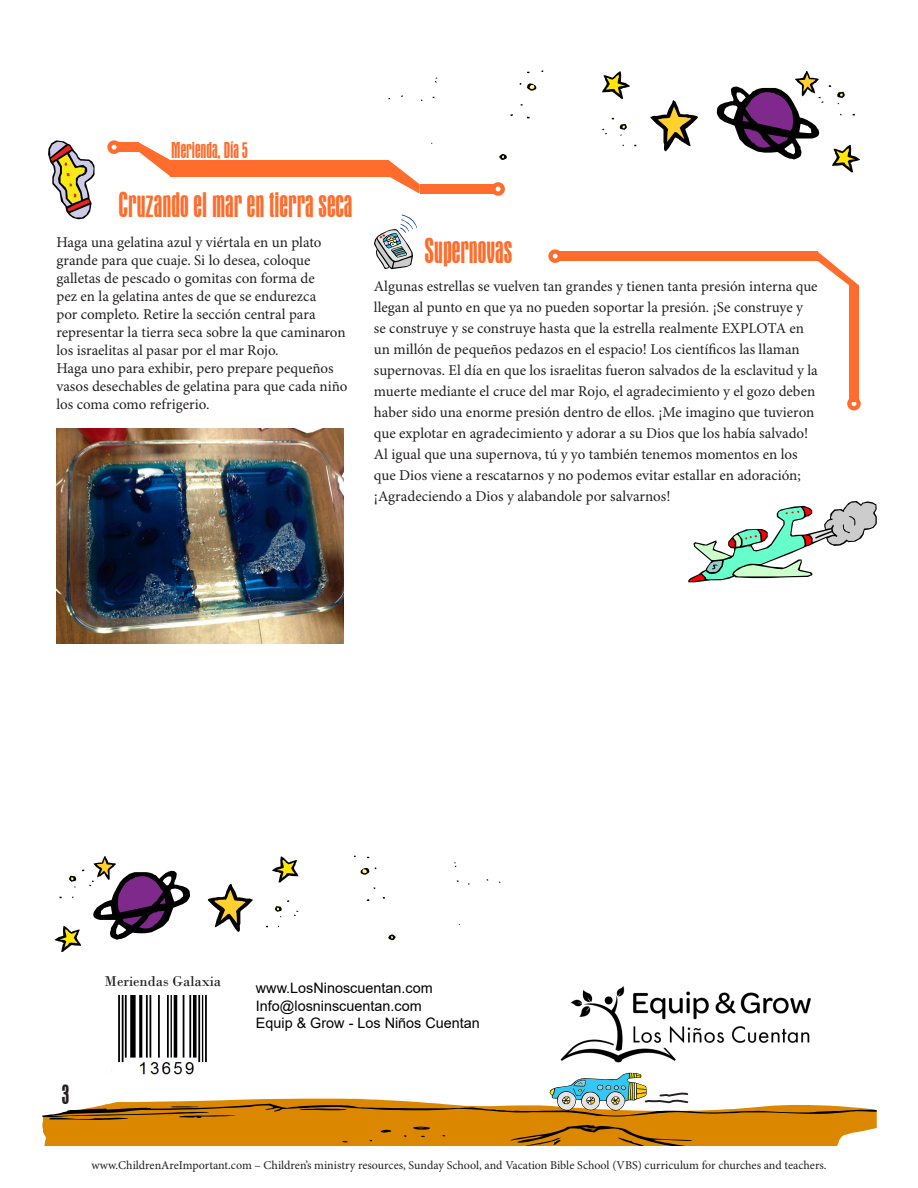
<style>
.page{position:relative;width:918px;height:1188px;background:#fff}
.page>*{position:absolute;margin:0;border:0;box-sizing:border-box;transform-origin:0 0}
.Header_1_Orange{font:condensed 36px "Aurora BT";color:#ff6c2c}
.Page_Nums{font:condensed 28.5px "Aurora BT";color:#231f20}
.Small_Header_Orange{font:condensed 23.25px "Aurora BT";color:#ff6c2c}
.t1{font:15px/21px "Minion Pro";color:#231f20}
.t2{font:15px "Bodoni";color:#231f20}
.Black_Paragraph{font:14.4px "Arial";color:#000}
.t3{font:12px "Minion Pro";color:#231f20}
</style>
<div class="page">
<svg style="left:42px;top:1080px;width:835px;height:66px"></svg>
<svg style="left:688px;top:501px;width:189px;height:81px"></svg>
<img style="left:111px;top:995px;width:96px;height:80px">
<img style="left:560px;top:986px;width:251px;height:94px">
<svg style="left:48px;top:140px;width:46px;height:79px"></svg>
<svg style="left:374px;top:215px;width:43px;height:54px"></svg>
<div style="left:170px;top:160px;width:218px;height:16px;background:#ff6c2c"></div>
<svg style="left:388px;top:160px;width:32px;height:34px"></svg>
<svg style="left:139px;top:143px;width:31px;height:33px"></svg>
<div style="left:420px;top:184px;width:75px;height:10px;background:#ff6c2c"></div>
<div style="left:118px;top:143px;width:21px;height:9px;background:#ff6c2c"></div>
<div style="left:107px;top:140px;width:14px;height:14px;border:4px solid #ff6c2c;border-radius:50%"></div>
<div style="left:491px;top:182px;width:14px;height:14px;border:4px solid #ff6c2c;border-radius:50%"></div>
<div style="left:560px;top:251px;width:258px;height:10px;background:#ff6c2c"></div>
<div style="left:548px;top:249px;width:14px;height:14px;border:4px solid #ff6c2c;border-radius:50%"></div>
<svg style="left:818px;top:252px;width:41px;height:33px"></svg>
<div style="left:849px;top:285px;width:10px;height:116px;background:#ff6c2c"></div>
<div style="left:847px;top:397px;width:14px;height:13px;border:4px solid #ff6c2c;border-radius:50%"></div>
<svg style="left:499px;top:154px;width:8px;height:6px"></svg>
<svg style="left:620px;top:124px;width:7px;height:12px"></svg>
<svg style="left:527px;top:83px;width:9px;height:8px"></svg>
<svg style="left:837px;top:92px;width:8px;height:12px"></svg>
<svg style="left:650px;top:100px;width:48px;height:51px"></svg>
<svg style="left:717px;top:71px;width:106px;height:89px"></svg>
<svg style="left:602px;top:71px;width:28px;height:28px"></svg>
<svg style="left:832px;top:145px;width:28px;height:27px"></svg>
<svg style="left:388px;top:935px;width:8px;height:5px"></svg>
<svg style="left:275px;top:900px;width:23px;height:17px"></svg>
<svg style="left:361px;top:868px;width:8px;height:7px"></svg>
<svg style="left:208px;top:884px;width:45px;height:48px"></svg>
<svg style="left:272px;top:856px;width:26px;height:26px"></svg>
<svg style="left:55px;top:856px;width:135px;height:96px"></svg>
<img style="left:56px;top:428px;width:287px;height:215px">
<p class="Small_Header_Orange" style="left:171px;top:138px;width:78px">Merienda, Día 5</p>
<p class="Header_1_Orange" style="left:119px;top:186px;width:235px">Cruzando el mar en tierra seca</p>
<p class="t1" style="left:56px;top:233px;width:291px;line-height:18px">Haga una gelatina azul y viértala en un plato grande para que cuaje. Si lo desea, coloque galletas de pescado o gomitas con forma de<br>pez en la gelatina antes de que se endurezca<br>por completo. Retire la sección central para representar la tierra seca sobre la que caminaron los israelitas al pasar por el mar Rojo.</p>
<p class="t1" style="left:56px;top:359px;width:293px;line-height:18px">Haga uno para exhibir, pero prepare pequeños vasos desechables de gelatina para que cada niño los coma como refrigerio.</p>
<p class="Header_1_Orange" style="left:425px;top:232px;width:89px">Supernovas</p>
<p class="t1" style="left:374px;top:276px;width:445px">Algunas estrellas se vuelven tan grandes y tienen tanta presión interna que llegan al punto en que ya no pueden soportar la presión. ¡Se construye y se construye y se construye hasta que la estrella realmente EXPLOTA en un millón de pequeños pedazos en el espacio! Los científicos las llaman supernovas. El día en que los israelitas fueron salvados de la esclavitud y la muerte mediante el cruce del mar Rojo, el agradecimiento y el gozo deben haber sido una enorme presión dentro de ellos. ¡Me imagino que tuvieron que explotar en agradecimiento y adorar a su Dios que los había salvado!<br>Al igual que una supernova, tú y yo también tenemos momentos en los que Dios viene a rescatarnos y no podemos evitar estallar en adoración; ¡Agradeciendo a Dios y alabandole por salvarnos!</p>
<p class="Page_Nums" style="left:62px;top:1080px;width:9px">3</p>
<p class="t2" style="left:105px;top:972px;width:118px">Meriendas Galaxia</p>
<p class="Black_Paragraph" style="left:256px;top:978px;width:178px">www.LosNinoscuentan.com</p>
<p class="Black_Paragraph" style="left:256px;top:996px;width:167px">Info@losninscuentan.com</p>
<p class="Black_Paragraph" style="left:256px;top:1013px;width:225px">Equip &amp; Grow - Los Niños Cuentan</p>
<p class="t3" style="left:91px;top:1158px;width:737px">www.ChildrenAreImportant.com – Children’s ministry resources, Sunday School, and Vacation Bible School (VBS) curriculum for churches and teachers.</p>
</div>
